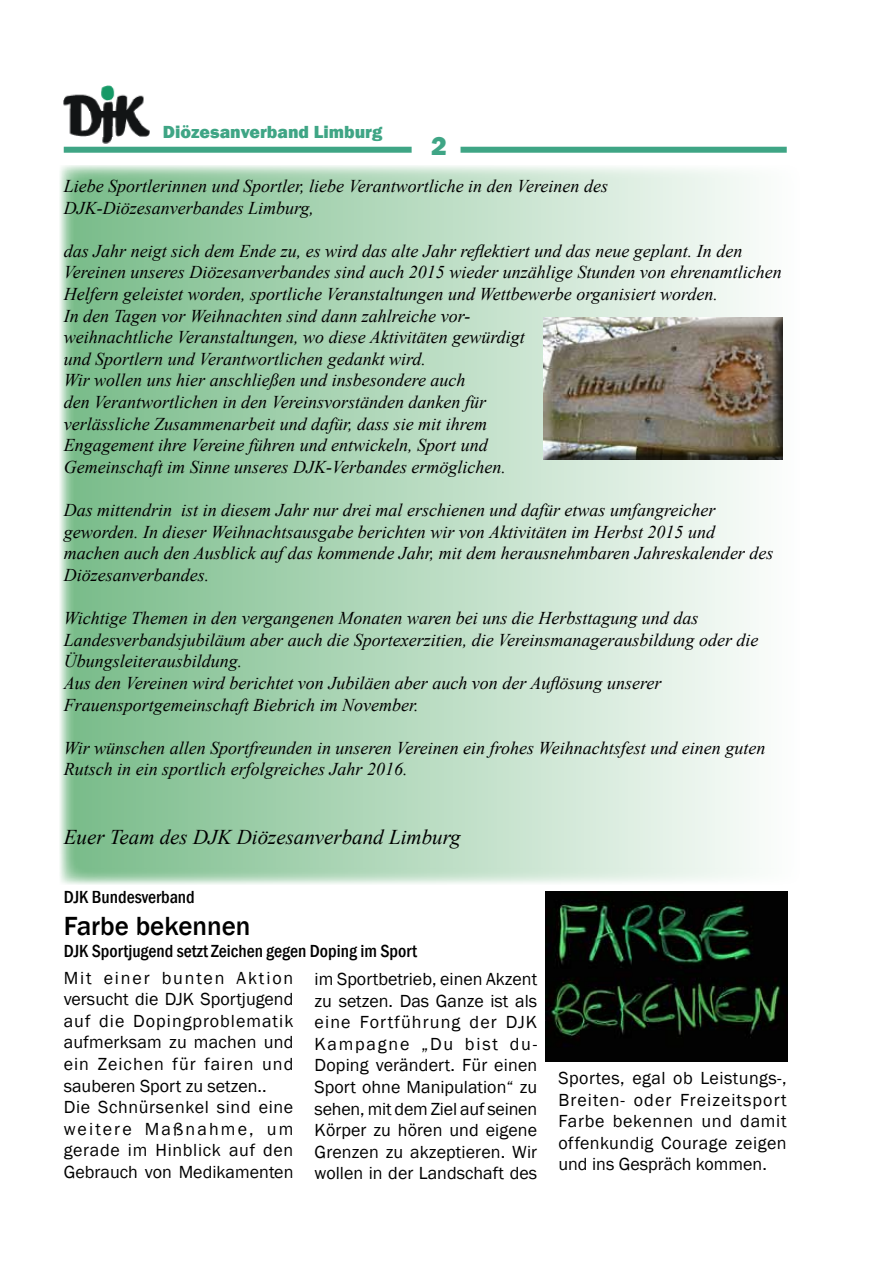
<style>
.page{position:relative;width:893px;height:1263px;background:#fff}
.page>*{position:absolute;margin:0;border:0;box-sizing:border-box;transform-origin:0 0}
.t1{font:500 27px "Franklin Gothic";color:#000}
.t2{font:800 27px "Franklin Gothic";color:#3fa585}
.t3{font:italic 21px "Times New Roman";color:#000}
.t4{font:italic 18px/21.6px "Times New Roman";color:#000}
.t5{font:18px/21.6px "Franklin Gothic";letter-spacing:.015em;color:#000;text-align:justify}
.t6{font:18px/21.6px "Franklin Gothic";letter-spacing:.035em;color:#000}
.t7{font:500 condensed 18px "Franklin Gothic";color:#000}
.t8{font:800 18px "Franklin Gothic";color:#3fa585}
</style>
<div class="page">
<div style="left:64px;top:147px;width:723px;height:6px;background:#3fa585"></div>
<div style="left:412px;top:136px;width:48px;height:28px;background:#fff"></div>
<img style="left:64px;top:85px;width:86px;height:58px">
<div style="left:55px;top:160px;width:749px;height:726px;background:#fff;opacity:.75"></div>
<div style="left:543px;top:318px;width:240px;height:143px;background:#000;opacity:.75"></div>
<img style="left:546px;top:891px;width:241px;height:171px">
<p class="t8" style="left:163px;top:120px;width:221px">Diözesanverband Limburg</p>
<h1 class="t2" style="left:431px;top:128px;width:17px">2</h1>
<p class="t4" style="left:64px;top:175px;width:546px">Liebe Sportlerinnen und Sportler, liebe Verantwortliche in den Vereinen des<br>DJK-Diözesanverbandes Limburg,</p>
<p class="t4" style="left:64px;top:240px;width:719px">das Jahr neigt sich dem Ende zu, es wird das alte Jahr reflektiert und das neue geplant. In den Vereinen unseres Diözesanverbandes sind auch 2015 wieder unzählige Stunden von ehrenamtlichen Helfern geleistet worden, sportliche Veranstaltungen und Wettbewerbe organisiert worden.<br>In den Tagen vor Weihnachten sind dann zahlreiche vor-<br>weihnachtliche Veranstaltungen, wo diese Aktivitäten gewürdigt<br>und Sportlern und Verantwortlichen gedankt wird.<br>Wir wollen uns hier anschließen und insbesondere auch<br>den Verantwortlichen in den Vereinsvorständen danken für<br>verlässliche Zusammenarbeit und dafür, dass sie mit ihrem<br>Engagement ihre Vereine führen und entwickeln, Sport und<br>Gemeinschaft im Sinne unseres DJK-Verbandes ermöglichen.</p>
<p class="t4" style="left:64px;top:499px;width:711px">Das mittendrin ist in diesem Jahr nur drei mal erschienen und dafür etwas umfangreicher geworden. In dieser Weihnachtsausgabe berichten wir von Aktivitäten im Herbst 2015 und machen auch den Ausblick auf das kommende Jahr, mit dem herausnehmbaren Jahreskalender des Diözesanverbandes.</p>
<p class="t4" style="left:64px;top:607px;width:696px">Wichtige Themen in den vergangenen Monaten waren bei uns die Herbsttagung und das Landesverbandsjubiläum aber auch die Sportexerzitien, die Vereinsmanagerausbildung oder die Übungsleiterausbildung.<br>Aus den Vereinen wird berichtet von Jubiläen aber auch von der Auflösung unserer Frauensportgemeinschaft Biebrich im November.</p>
<p class="t4" style="left:64px;top:736px;width:703px">Wir wünschen allen Sportfreunden in unseren Vereinen ein frohes Weihnachtsfest und einen guten<br>Rutsch in ein sportlich erfolgreiches Jahr 2016.</p>
<p class="t3" style="left:64px;top:822px;width:398px">Euer Team des DJK Diözesanverband Limburg</p>
<p class="t7" style="left:64px;top:885px;width:133px">DJK Bundesverband</p>
<h1 class="t1" style="left:64px;top:909px;width:188px">Farbe bekennen</h1>
<p class="t7" style="left:64px;top:939px;width:355px">DJK Sportjugend setzt Zeichen gegen Doping im Sport</p>
<p class="t6" style="left:64px;top:967px;width:231px">Mit einer bunten Aktion versucht die DJK Sportjugend auf die Dopingproblematik aufmerksam zu machen und ein Zeichen für fairen und sauberen Sport zu setzen..<br>Die Schnürsenkel sind eine weitere Maßnahme, um gerade im Hinblick auf den<br>Gebrauch von Medikamenten</p>
<p class="t5" style="left:315px;top:968px;width:224px">im Sportbetrieb, einen Akzent zu setzen. Das Ganze ist als eine Fortführung der DJK Kampagne „Du bist du-Doping verändert. Für einen Sport ohne Manipulation“ zu sehen, mit dem Ziel auf seinen Körper zu hören und eigene Grenzen zu akzeptieren. Wir wollen in der Landschaft des</p>
<p class="t5" style="left:558px;top:1067px;width:230px">Sportes, egal ob Leistungs-, Breiten- oder Freizeitsport Farbe bekennen und damit offenkundig Courage zeigen und ins Gespräch kommen.</p>
</div>
